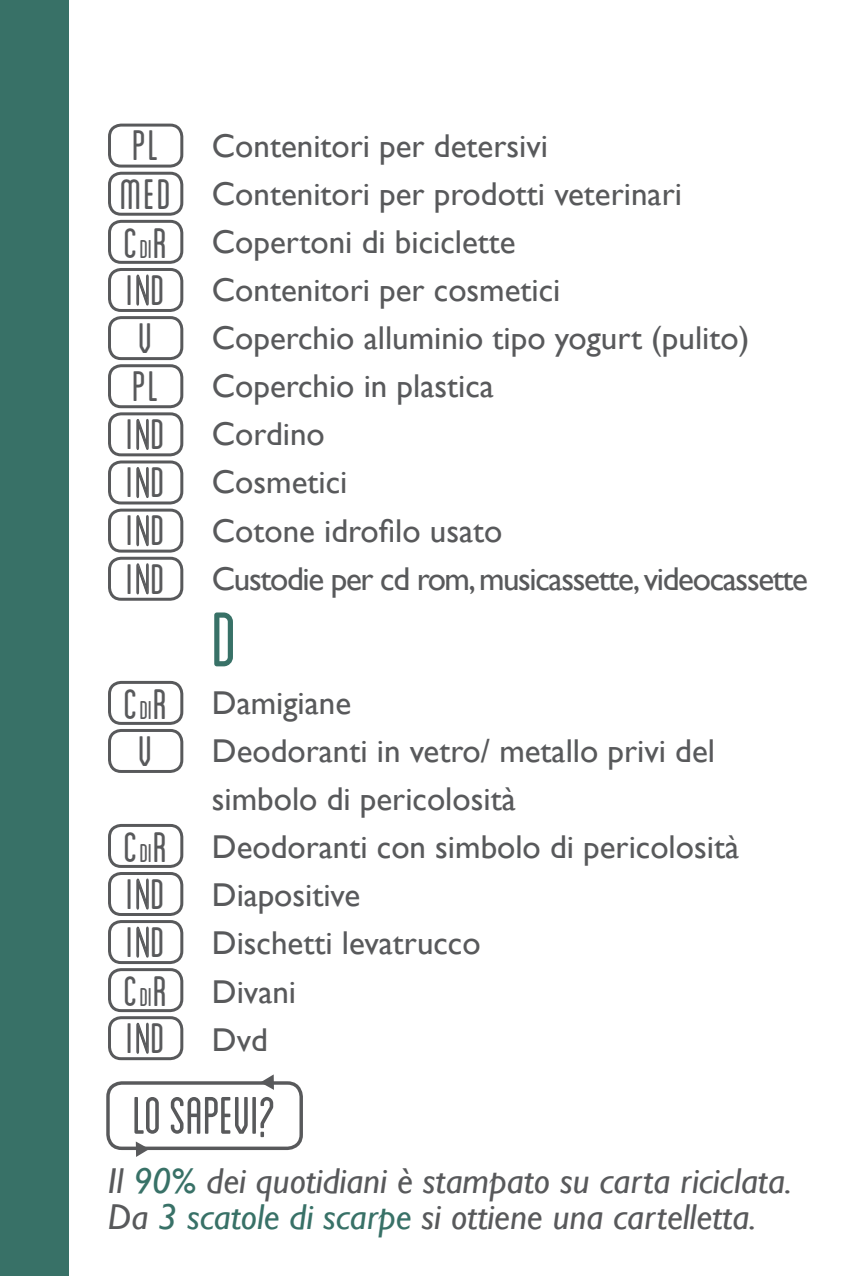
<style>
.page{position:relative;width:851px;height:1276px;background:#fff}
.page>*{position:absolute;margin:0;border:0;box-sizing:border-box;transform-origin:0 0}
.t1{font:condensed 81px "Blanch";color:#387167}
.t2{font:condensed 55.2px "Blanch";color:#58595b}
.t3{font:condensed 44.7px/48px "Blanch";letter-spacing:.05em;color:#58595b}
.t4{font:italic 36px/36px "Gill Sans";color:#58595b}
.t5{font:33px/48px "Gill Sans";color:#58595b}
.s1{font-size:27px}
.s2{font-family:"Gotham Rounded";font-stretch:normal;font-size:42px}
.s3{color:#387167}
</style>
<div class="page">
<div style="left:108px;top:729px;width:75px;height:44px;border:3px solid #58595b;border-radius:12px"></div>
<div style="left:108px;top:316px;width:75px;height:44px;border:3px solid #58595b;border-radius:12px"></div>
<div style="left:108px;top:124px;width:75px;height:44px;border:3px solid #58595b;border-radius:12px"></div>
<div style="left:108px;top:364px;width:75px;height:44px;border:3px solid #58595b;border-radius:12px"></div>
<div style="left:108px;top:172px;width:75px;height:44px;border:3px solid #58595b;border-radius:12px"></div>
<div style="left:108px;top:220px;width:75px;height:44px;border:3px solid #58595b;border-radius:12px"></div>
<div style="left:108px;top:681px;width:75px;height:44px;border:3px solid #58595b;border-radius:12px"></div>
<div style="left:108px;top:824px;width:75px;height:44px;border:3px solid #58595b;border-radius:12px"></div>
<div style="left:108px;top:968px;width:75px;height:44px;border:3px solid #58595b;border-radius:12px"></div>
<div style="left:106px;top:1081px;width:197px;height:69px;border:3px solid #58595b;border-radius:14px"></div>
<svg style="left:136px;top:1141px;width:13px;height:16px"></svg>
<svg style="left:136px;top:274px;width:13px;height:32px"></svg>
<div style="left:108px;top:268px;width:75px;height:44px;border:3px solid #58595b;border-radius:12px"></div>
<svg style="left:136px;top:419px;width:13px;height:31px"></svg>
<div style="left:108px;top:412px;width:75px;height:44px;border:3px solid #58595b;border-radius:12px"></div>
<svg style="left:136px;top:467px;width:13px;height:32px"></svg>
<div style="left:108px;top:460px;width:75px;height:44px;border:3px solid #58595b;border-radius:12px"></div>
<svg style="left:136px;top:878px;width:13px;height:32px"></svg>
<div style="left:108px;top:872px;width:75px;height:44px;border:3px solid #58595b;border-radius:12px"></div>
<svg style="left:136px;top:515px;width:13px;height:32px"></svg>
<div style="left:108px;top:508px;width:75px;height:44px;border:3px solid #58595b;border-radius:12px"></div>
<svg style="left:136px;top:563px;width:13px;height:32px"></svg>
<div style="left:108px;top:557px;width:75px;height:44px;border:3px solid #58595b;border-radius:12px"></div>
<svg style="left:136px;top:926px;width:13px;height:32px"></svg>
<div style="left:108px;top:920px;width:75px;height:44px;border:3px solid #58595b;border-radius:12px"></div>
<svg style="left:136px;top:1022px;width:13px;height:32px"></svg>
<div style="left:108px;top:1016px;width:75px;height:44px;border:3px solid #58595b;border-radius:12px"></div>
<svg style="left:260px;top:1074px;width:14px;height:16px"></svg>
<div style="left:0;top:0;width:68px;height:1276px;background:#387167"></div>
<h3 class="t3" style="left:133px;top:120px;width:28px">PL</h3>
<h3 class="t3" style="left:120px;top:169px;width:53px">MED<br>C<span class="s1">DI</span>R</h3>
<h3 class="t3" style="left:126px;top:264px;width:40px">I<span class="s2">N</span>D</h3>
<h3 class="t3" style="left:139px;top:312px;width:16px">V</h3>
<h3 class="t3" style="left:133px;top:360px;width:28px">PL</h3>
<h3 class="t3" style="left:126px;top:409px;width:40px">I<span class="s2">N</span>D<br>I<span class="s2">N</span>D</h3>
<h3 class="t3" style="left:126px;top:505px;width:40px">I<span class="s2">N</span>D<br>I<span class="s2">N</span>D</h3>
<h3 class="t3" style="left:124px;top:678px;width:45px">C<span class="s1">DI</span>R</h3>
<h3 class="t3" style="left:139px;top:725px;width:16px">V</h3>
<h3 class="t3" style="left:124px;top:821px;width:45px">C<span class="s1">DI</span>R</h3>
<h3 class="t3" style="left:126px;top:868px;width:40px">I<span class="s2">N</span>D</h3>
<h3 class="t3" style="left:126px;top:892px;width:40px;line-height:96px">I<span class="s2">N</span>D<br>I<span class="s2">N</span>D</h3>
<h3 class="t3" style="left:124px;top:965px;width:45px">C<span class="s1">DI</span>R</h3>
<p class="t5" style="left:212px;top:122px;width:597px">Contenitori per detersivi<br>Contenitori per prodotti veterinari<br>Copertoni di biciclette<br>Contenitori per cosmetici<br>Coperchio alluminio tipo yogurt (pulito)<br>Coperchio in plastica<br>Cordino<br>Cosmetici<br>Cotone idrofilo usato<br>Custodie per cd rom, musicassette, videocassette</p>
<h1 class="t1" style="left:212px;top:596px;width:27px">D</h1>
<p class="t5" style="left:212px;top:679px;width:528px">Damigiane<br>Deodoranti in vetro/ metallo privi del simbolo di pericolosità<br>Deodoranti con simbolo di pericolosità<br>Diapositive<br>Dischetti levatrucco<br>Divani<br>Dvd</p>
<h2 class="t2" style="left:133px;top:1085px;width:145px">LO SAPEVI?</h2>
<p class="t4" style="left:108px;top:1163px;width:685px">Il <span class="s3">90%</span> dei quotidiani è stampato su carta riciclata.<br>Da <span class="s3">3 scatole di scarpe</span> si ottiene una cartelletta.</p>
</div>
